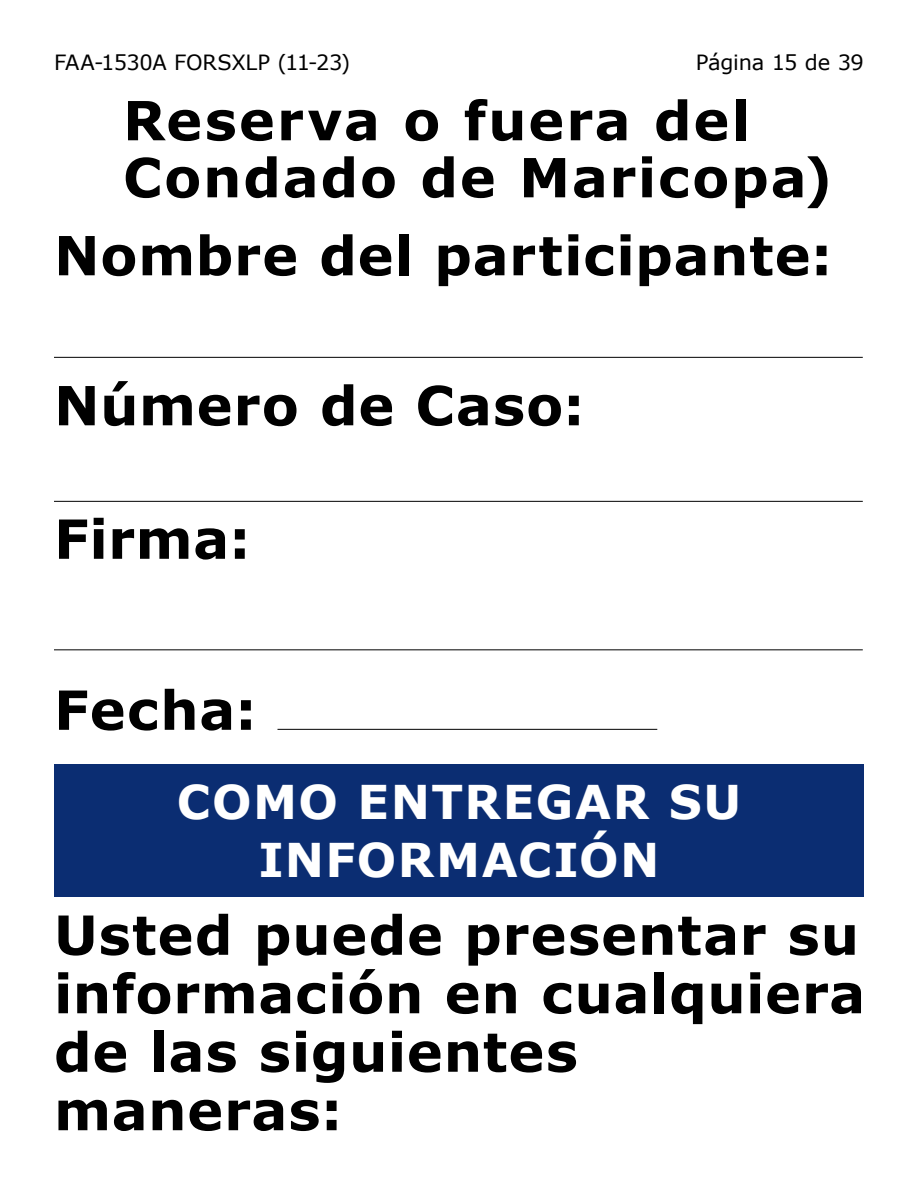
<style>
.page{position:relative;width:918px;height:1188px;background:#fff}
.page>*{position:absolute;margin:0;border:0;box-sizing:border-box;transform-origin:0 0}
.t1{font:700 54px/58.5px "Verdana";letter-spacing:.02em;color:#000}
.t2{font:700 46.5px/58.5px "Verdana";letter-spacing:.03em;color:#fff;text-align:center}
.t3{font:21px "Verdana";letter-spacing:-.015em;color:#000}
</style>
<div class="page">
<div style="left:54px;top:764px;width:810px;height:132px;background:#0b2d72"></div>
<hr style="left:54px;top:357px;width:809px;height:1px;background:#000">
<hr style="left:54px;top:501px;width:809px;height:1px;background:#000">
<hr style="left:54px;top:649px;width:809px;height:1px;background:#000">
<hr style="left:278px;top:729px;width:379px;height:1px;background:#000">
<p class="t3" style="left:54px;top:48px;width:298px">FAA-1530A FORSXLP (11-23)</p>
<p class="t3" style="left:696px;top:48px;width:170px">Página 15 de 39</p>
<p class="t1" style="left:123px;top:91px;width:711px;line-height:57px">Reserva o fuera del<br>Condado de Maricopa)</p>
<p class="t1" style="left:54px;top:225px;width:780px">Nombre del participante:</p>
<p class="t1" style="left:54px;top:375px;width:532px">Número de Caso:</p>
<p class="t1" style="left:54px;top:509px;width:198px">Firma:</p>
<p class="t1" style="left:54px;top:680px;width:204px">Fecha:</p>
<p class="t2" style="left:177px;top:772px;width:566px">COMO ENTREGAR SU<br>INFORMACIÓN</p>
<p class="t1" style="left:54px;top:905px;width:813px">Usted puede presentar su información en cualquiera de las siguientes maneras:</p>
</div>
